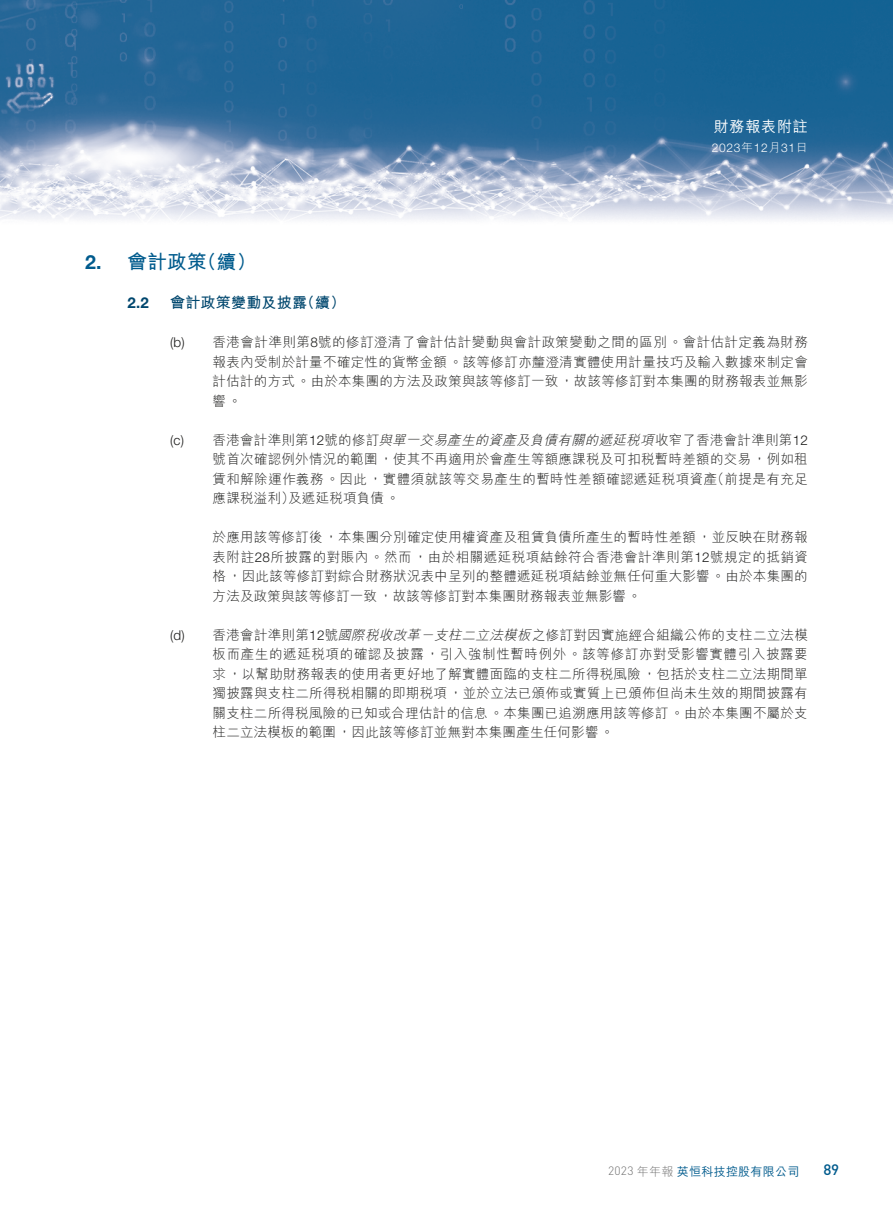
<style>
.page{position:relative;width:893px;height:1212px;background:#fff}
.page>*{position:absolute;margin:0;border:0;box-sizing:border-box;transform-origin:0 0}
.t1{font:700 19.5px "M Hei HK";color:#005b8d}
.t2{font:700 15px "M Hei HK";letter-spacing:.015em;color:#00476e}
.t3{font:500 15px "M Hei HK";letter-spacing:.055em;color:#fff}
.t4{font:700 15px "Helvetica Neue LT Std";color:#00476e}
.t5{font:500 15px "DIN Pro";color:#005b8d}
.t6{font:300 13.5px/19.5px "M Hei HK";letter-spacing:.02em;color:#1c1c1b;text-align:justify}
.t7{font:500 12px "M Hei HK";letter-spacing:.025em;color:#005b8d}
.t8{font:300 12px "Helvetica Neue LT Std";letter-spacing:.055em;color:#fff}
.s1{font-family:"M Hei HK"}
.s2{font-family:"Helvetica Neue LT Std"}
.s3{font-style:italic}
.s4{font-family:"DIN Pro";font-weight:300;color:#6f6f6f}
.s5{font-weight:300;color:#6f6f6f}
</style>
<div class="page">
<img style="left:0;top:0;width:893px;height:220px">
<p class="t3" style="left:714px;top:116px;width:96px">財務報表附註</p>
<p class="t8" style="left:712px;top:140px;width:98px">2023<span class="s1">年</span>12<span class="s1">月</span>31<span class="s1">日</span></p>
<h1 class="t1" style="left:85px;top:248px;width:173px"><span class="s2">2.</span> 會計政策（續）</h1>
<p class="t4" style="left:128px;top:293px;width:23px">2.2</p>
<p class="t2" style="left:170px;top:292px;width:177px">會計政策變動及披露（續）</p>
<p class="t6" style="left:213px;top:332px;width:597px;text-indent:-43px"><span class="s2">(b)</span> 香港會計準則第<span class="s2">8</span>號的修訂澄清了會計估計變動與會計政策變動之間的區別。會計估計定義為財務報表內受制於計量不確定性的貨幣金額。該等修訂亦釐澄清實體使用計量技巧及輸入數據來制定會計估計的方式。由於本集團的方法及政策與該等修訂一致，故該等修訂對本集團的財務報表並無影響。</p>
<p class="t6" style="left:213px;top:429px;width:597px;text-indent:-43px"><span class="s2">(c)</span> 香港會計準則第<span class="s2">12</span>號的修訂<span class="s3">與單一交易產生的資產及負債有關的遞延稅項</span>收窄了香港會計準則第<span class="s2">12</span>號首次確認例外情況的範圍，使其不再適用於會產生等額應課稅及可扣稅暫時差額的交易，例如租賃和解除運作義務。因此，實體須就該等交易產生的暫時性差額確認遞延稅項資產（前提是有充足應課稅溢利）及遞延稅項負債。</p>
<p class="t6" style="left:213px;top:527px;width:597px">於應用該等修訂後，本集團分別確定使用權資產及租賃負債所產生的暫時性差額，並反映在財務報表附註<span class="s2">28</span>所披露的對賬內。然而，由於相關遞延稅項結餘符合香港會計準則第<span class="s2">12</span>號規定的抵銷資格，因此該等修訂對綜合財務狀況表中呈列的整體遞延稅項結餘並無任何重大影響。由於本集團的方法及政策與該等修訂一致，故該等修訂對本集團財務報表並無影響。</p>
<p class="t6" style="left:213px;top:624px;width:597px;text-indent:-43px"><span class="s2">(d)</span> 香港會計準則第<span class="s2">12</span>號<span class="s3">國際稅收改革－支柱二立法模板</span>之修訂對因實施經合組織公佈的支柱二立法模板而產生的遞延稅項的確認及披露，引入強制性暫時例外。該等修訂亦對受影響實體引入披露要求，以幫助財務報表的使用者更好地了解實體面臨的支柱二所得稅風險，包括於支柱二立法期間單獨披露與支柱二所得稅相關的即期稅項，並於立法已頒佈或實質上已頒佈但尚未生效的期間披露有關支柱二所得稅風險的已知或合理估計的信息。本集團已追溯應用該等修訂。由於本集團不屬於支柱二立法模板的範圍，因此該等修訂並無對本集團產生任何影響。</p>
<p class="t7" style="left:608px;top:1163px;width:193px"><span class="s4">2023</span> <span class="s5">年年報</span>英恒科技控股有限公司</p>
<p class="t5" style="left:823px;top:1157px;width:17px">89</p>
</div>
